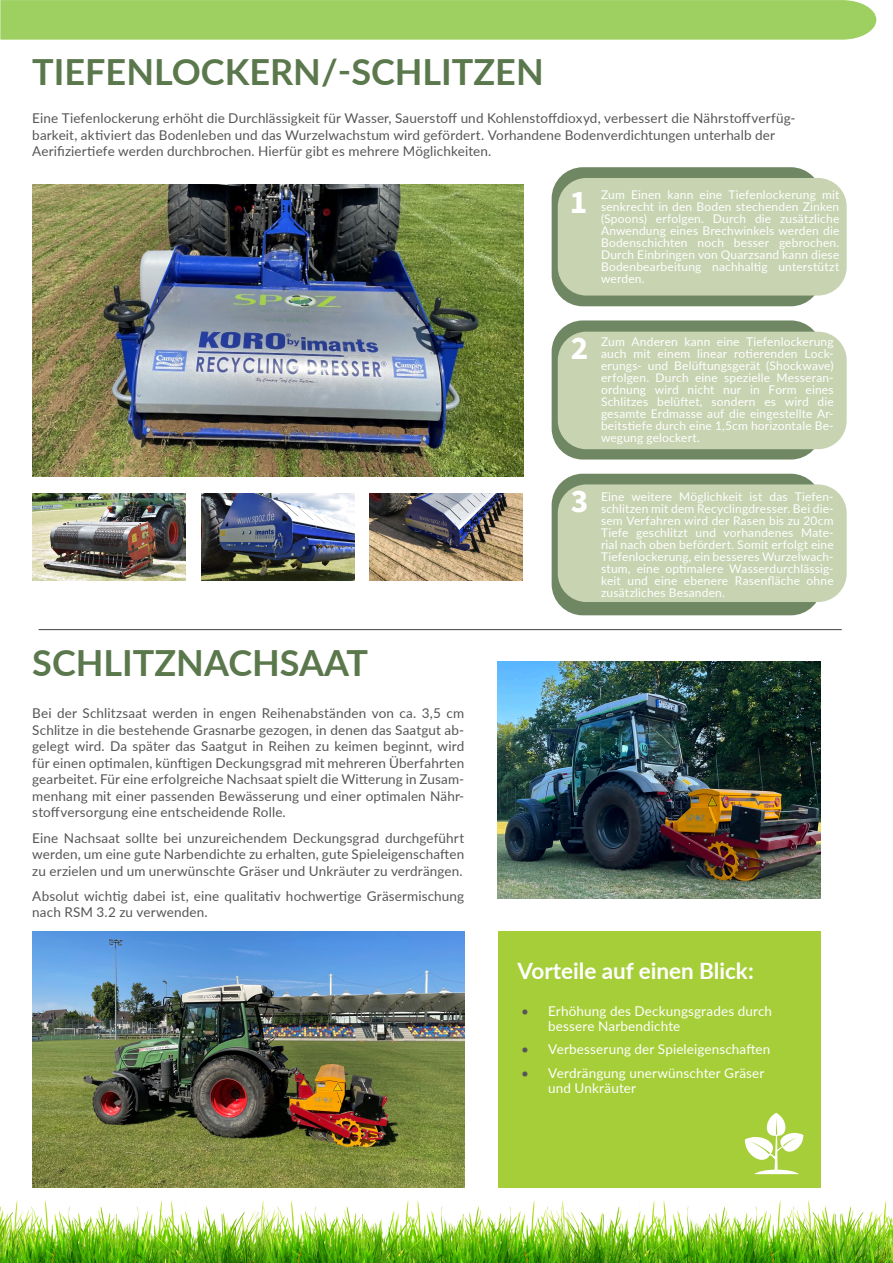
<style>
.page{position:relative;width:893px;height:1263px;background:#fff}
.page>*{position:absolute;margin:0;border:0;box-sizing:border-box;transform-origin:0 0}
._24_Title_gray_Titillium_Web{font:700 36px "Lato";color:#5a784c}
._22_Content_gray_C_Source_Sans_Pro{font:700 33px "Source Sans Pro";color:#fff}
._15_Title_gray_Titillium_Web{font:700 22.5px "Lato";color:#fff}
._8_Content_gray_Source_Sans_Pro{font:13.5px/16.5px "Lato";letter-spacing:.01em;color:#575657}
.t1{font:13.5px/15px "Lato";letter-spacing:.01em;color:#fff}
._6_Content_gray_Source_Sans_Pro{font:12px/12px "Lato";letter-spacing:.015em;color:#fff;text-align:justify}
.s1{color:#575657}
</style>
<div class="page">
<img style="left:32px;top:184px;width:491px;height:292px">
<img style="left:32px;top:494px;width:153px;height:86px">
<img style="left:201px;top:494px;width:153px;height:86px">
<div style="left:0;top:0;width:876px;height:40px;background:#9ecf61"></div>
<img style="left:0;top:1200px;width:892px;height:62px">
<img style="left:370px;top:494px;width:153px;height:86px">
<div style="left:552px;top:167px;width:270px;height:139px;background:#6f8763;border-radius:31px"></div>
<div style="left:558px;top:178px;width:289px;height:118px;background:#c8d3b2;border-radius:29px"></div>
<div style="left:552px;top:320px;width:270px;height:139px;background:#6f8763;border-radius:31px"></div>
<div style="left:558px;top:332px;width:289px;height:117px;background:#c8d3b2;border-radius:29px"></div>
<div style="left:552px;top:474px;width:270px;height:141px;background:#6f8763;border-radius:31px"></div>
<div style="left:558px;top:484px;width:289px;height:118px;background:#c8d3b2;border-radius:29px"></div>
<img style="left:32px;top:932px;width:432px;height:255px">
<img style="left:498px;top:662px;width:322px;height:236px">
<div style="left:498px;top:932px;width:322px;height:256px;background:#a6ce39"></div>
<svg style="left:745px;top:1113px;width:58px;height:61px"></svg>
<hr style="left:39px;top:629px;width:803px;height:1px;background:#575657">
<p class="_24_Title_gray_Titillium_Web" style="left:32px;top:46px;width:513px">TIEFENLOCKERN/-SCHLITZEN</p>
<p class="_8_Content_gray_Source_Sans_Pro" style="left:32px;top:109px;width:765px">Eine Tiefenlockerung erhöht die Durchlässigkeit für Wasser, Sauerstoff und Kohlenstoffdioxyd, verbessert die Nährstoffverfüg&shy;barkeit, aktiviert das Bodenleben und das Wurzelwachstum wird gefördert. Vorhandene Bodenverdichtungen unterhalb der<br>Aerifiziertiefe werden durchbrochen. Hierfür gibt es mehrere Möglichkeiten.</p>
<p class="_22_Content_gray_C_Source_Sans_Pro" style="left:570px;top:179px;width:19px">1</p>
<p class="_6_Content_gray_Source_Sans_Pro" style="left:601px;top:188px;width:240px">Zum Einen kann eine Tiefenlockerung mit senkrecht in den Boden stechenden Zinken (Spoons) erfolgen. Durch die zusätzliche Anwendung eines Brechwinkels werden die Bodenschichten noch besser gebrochen.<br>Durch Einbringen von Quarzsand kann diese Bodenbearbeitung nachhaltig unterstützt werden.</p>
<p class="_24_Title_gray_Titillium_Web" style="left:32px;top:636px;width:337px">SCHLITZNACHSAAT</p>
<p class="_8_Content_gray_Source_Sans_Pro" style="left:32px;top:705px;width:433px;text-align:justify">Bei der Schlitzsaat werden in engen Reihenabständen von ca. 3,5 cm Schlitze in die bestehende Grasnarbe gezogen, in denen das Saatgut ab&shy;gelegt wird. Da später das Saatgut in Reihen zu keimen beginnt, wird für einen optimalen, künftigen Deckungsgrad mit mehreren Überfahrten gearbeitet. Für eine erfolgreiche Nachsaat spielt die Witterung in Zusam&shy;menhang mit einer passenden Bewässerung und einer optimalen Nähr&shy;stoffversorgung eine entscheidende Rolle.</p>
<p class="_8_Content_gray_Source_Sans_Pro" style="left:32px;top:829px;width:433px;text-align:justify">Eine Nachsaat sollte bei unzureichendem Deckungsgrad durchgeführt werden, um eine gute Narbendichte zu erhalten, gute Spieleigenschaften zu erzielen und um unerwünschte Gräser und Unkräuter zu verdrängen.</p>
<p class="_8_Content_gray_Source_Sans_Pro" style="left:32px;top:887px;width:433px">Absolut wichtig dabei ist, eine qualitativ hochwertige Gräsermischung nach RSM 3.2 zu verwenden.</p>
<p class="_22_Content_gray_C_Source_Sans_Pro" style="left:571px;top:326px;width:19px">2</p>
<p class="_6_Content_gray_Source_Sans_Pro" style="left:601px;top:335px;width:234px">Zum Anderen kann eine Tiefenlockerung auch mit einem linear rotierenden Lock&shy;erungs- und Belüftungsgerät (Shockwave) erfolgen. Durch eine spezielle Messeran&shy;ordnung wird nicht nur in Form eines Schlitzes belüftet, sondern es wird die gesamte Erdmasse auf die eingestellte Ar&shy;beitstiefe durch eine 1,5cm horizontale Be&shy;wegung gelockert.</p>
<p class="_22_Content_gray_C_Source_Sans_Pro" style="left:571px;top:479px;width:19px">3</p>
<p class="_6_Content_gray_Source_Sans_Pro" style="left:601px;top:490px;width:234px">Eine weitere Möglichkeit ist das Tiefen&shy;schlitzen mit dem Recyclingdresser. Bei die&shy;sem Verfahren wird der Rasen bis zu 20cm Tiefe geschlitzt und vorhandenes Mate&shy;rial nach oben befördert. Somit erfolgt eine Tiefenlockerung, ein besseres Wurzelwach&shy;stum, eine optimalere Wasserdurchlässig&shy;keit und eine ebenere Rasenfläche ohne zusätzliches Besanden.</p>
<p class="_15_Title_gray_Titillium_Web" style="left:518px;top:954px;width:238px">Vorteile auf einen Blick:</p>
<p class="t1" style="left:548px;top:1003px;width:226px;text-indent:-27px"><span class="s1">•</span> Erhöhung des Deckungsgrades durch bessere Narbendichte</p>
<p class="t1" style="left:521px;top:1041px;width:251px"><span class="s1">•</span> Verbesserung der Spieleigenschaften</p>
<p class="t1" style="left:548px;top:1065px;width:218px;text-indent:-27px"><span class="s1">•</span> Verdrängung unerwünschter Gräser und Unkräuter</p>
</div>
